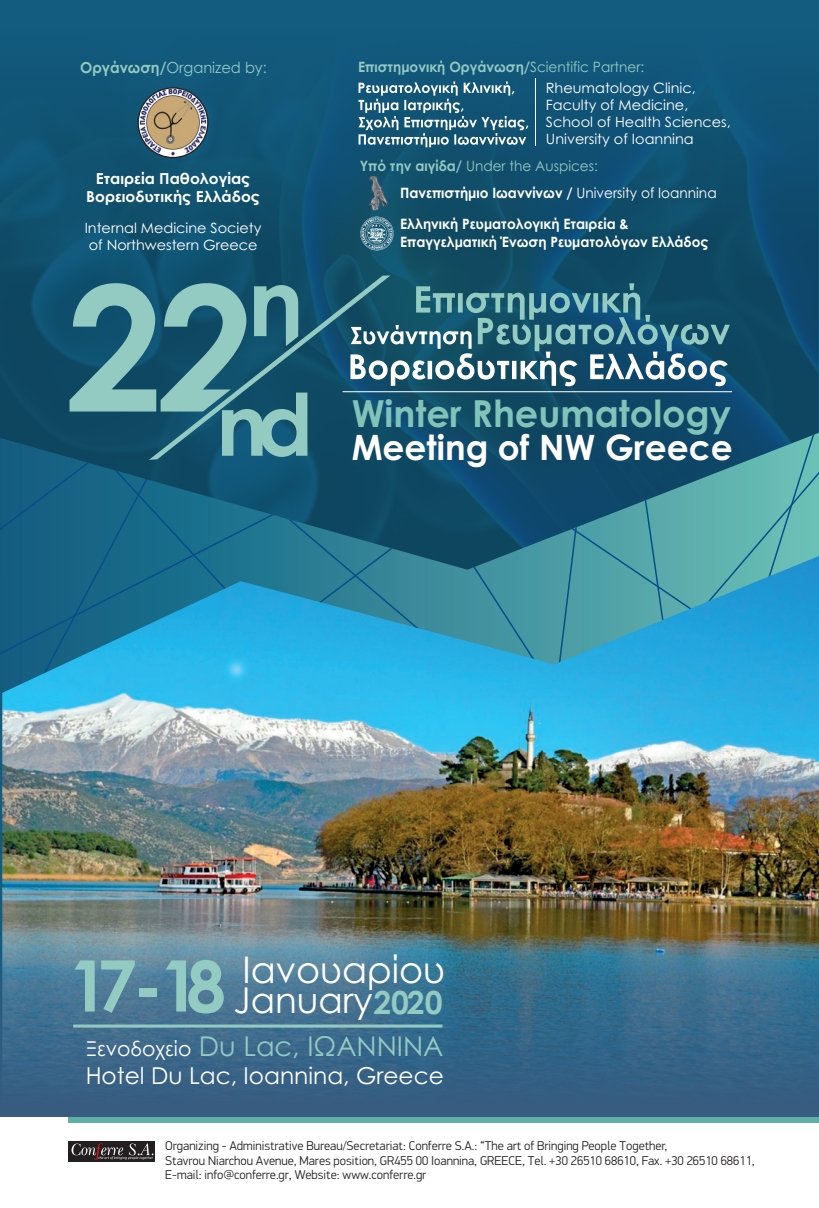
<style>
.page{position:relative;width:819px;height:1208px;background:#fff}
.page>*{position:absolute;margin:0;border:0;box-sizing:border-box;transform-origin:0 0}
.t1{font:700 174.39px "Century Gothic";color:#93cac2}
.t2{font:700 85.84px "Century Gothic";color:#93cac2}
.t3{font:700 37.27px "Century Gothic";color:#81c3b8}
.t4{font:36.75px "Century Gothic";color:#fff}
.t5{font:35.61px "Century Gothic";color:#fff}
.t6{font:700 35px "Century Gothic";color:#fff}
.t7{font:700 31.85px "Century Gothic";color:#93cac2}
.t8{font:27.21px "Century Gothic";color:#93cac2}
.t9{font:23.28px "Century Gothic";color:#fff}
.t10{font:15.22px "Century Gothic";color:#93cac2;scale:.96 1}
.t11{font:700 15.14px/18.4px "Century Gothic";color:#fff;text-align:center}
.t12{font:700 14.26px/27.5px "Century Gothic";color:#fff;scale:.96 1}
.t13{font:700 14.26px "Century Gothic";color:#93cac2;scale:.96 1}
.t14{font:14.17px/16.9px "Century Gothic";color:#fff}
.t15{font:300 12.78px/14.3px "PF Din Display Pro";color:#231f20}
.s1{font-weight:700}
.s2{font-weight:400}
.s3{color:#93cac2}
.s4{font-weight:400;color:#93cac2}
.s5{font-size:20.47px;color:#fff}
.s6{font-weight:700;font-size:71.23px;color:#93cac2}
</style>
<div class="page">
<img style="left:0;top:0;width:818px;height:431px">
<img style="left:2px;top:694px;width:817px;height:226px">
<svg style="left:68px;top:1116px;width:750px;height:7px;background:#58a49f"></svg>
<svg style="left:390px;top:431px;width:245px;height:53px;background:#0f4868"></svg>
<svg style="left:228px;top:467px;width:359px;height:227px;background:#115174"></svg>
<svg style="left:608px;top:484px;width:27px;height:210px;background:#3d99b0"></svg>
<svg style="left:0;top:431px;width:206px;height:263px;background:#28aedd"></svg>
<svg style="left:0;top:444px;width:410px;height:224px;background:#187397"></svg>
<svg style="left:234px;top:480px;width:374px;height:214px;background:#2885a5"></svg>
<svg style="left:0;top:431px;width:144px;height:160px;background:#155d7e"></svg>
<svg style="left:635px;top:431px;width:184px;height:263px;background:#3c9bb5"></svg>
<div style="left:68px;top:1141px;width:87px;height:21px;background:#231f20"></div>
<svg style="left:71px;top:1143px;width:82px;height:17px"></svg>
<svg style="left:149px;top:276px;width:241px;height:184px;background:#14536e"></svg>
<hr style="left:342px;top:391px;width:390px;height:1px;background:#fff">
<svg style="left:350px;top:283px;width:379px;height:103px;background:#3e7386"></svg>
<svg style="left:254px;top:285px;width:44px;height:61px;background:#58929a"></svg>
<svg style="left:161px;top:283px;width:85px;height:129px;background:#508b95"></svg>
<img style="left:138px;top:88px;width:70px;height:70px;border-radius:50%">
<div style="left:137px;top:87px;width:71px;height:71px;border:1px solid #231f20;border-radius:50%"></div>
<svg style="left:0;top:920px;width:819px;height:196px;background:#426c86"></svg>
<svg style="left:73px;top:1025px;width:369px;height:2px"></svg>
<svg style="left:358px;top:82px;width:170px;height:65px;background:#437792"></svg>
<hr style="left:534px;top:78px;width:1px;height:68px;background:#fff">
<img style="left:369px;top:177px;width:18px;height:34px">
<svg style="left:360px;top:216px;width:34px;height:35px"></svg>
<p class="t10" style="left:80px;top:62px;width:196px"><span class="s1">Οργάνωση/</span>Organized by:</p>
<p class="t11" style="left:86px;top:171px;width:175px">Εταιρεία Παθολογίας<br>Βορειοδυτικής Ελλάδος</p>
<p class="t14" style="left:85px;top:221px;width:178px">Internal Medicine Society of Northwestern Greece</p>
<h1 class="t1" style="left:66px;top:281px;width:99px">2</h1>
<h2 class="t2" style="left:216px;top:391px;width:98px">nd</h2>
<p class="t13" style="left:358px;top:61px;width:299px">Επιστημονική Οργάνωση/<span class="s2">Scientific Partner:</span></p>
<p class="t14" style="left:546px;top:81px;width:186px">Rheumatology Clinic,<br>Faculty of Medicine,<br>School of Health Sciences,<br>University of Ioannina</p>
<p class="t12" style="left:400px;top:153px;width:331px;text-indent:-40px"><span class="s3">Υπό την αιγίδα/</span> <span class="s4">Under the Auspices:<br></span>Πανεπιστήμιο Ιωαννίνων / <span class="s2">University of Ioannina</span></p>
<p class="t12" style="left:400px;top:217px;width:323px;line-height:17.2px">Ελληνική Ρευματολογική Εταιρεία &amp;<br>Επαγγελματική Ένωση Ρευματολόγων Ελλάδος</p>
<h3 class="t3" style="left:352px;top:399px;width:380px">Winter Rheumatology</h3>
<h3 class="t6" style="left:352px;top:433px;width:382px">Meeting of NW Greece</h3>
<h3 class="t4" style="left:242px;top:956px;width:204px">Ιανουαρίου</h3>
<h3 class="t7" style="left:373px;top:990px;width:71px">2020</h3>
<h3 class="t8" style="left:86px;top:1036px;width:359px"><span class="s5">Ξενοδοχείο</span> Du Lac, ΙΩΑΝΝΙΝΑ</h3>
<h3 class="t9" style="left:86px;top:1066px;width:359px">Hotel Du Lac, Ioannina, Greece</h3>
<h3 class="t5" style="left:68px;top:986px;width:306px"><span class="s6">17-18</span> January</h3>
<p class="t15" style="left:165px;top:1140px;width:591px">Organizing - Administrative Bureau/Secretariat: Conferre S.A.: “The art of Bringing People Together,<br>Stavrou Niarchou Avenue, Mares position, GR455 00 Ioannina, GREECE, Tel. +30 26510 68610, Fax. +30 26510 68611,<br>E-mail: info@conferre.gr, Website: www.conferre.gr</p>
</div>
